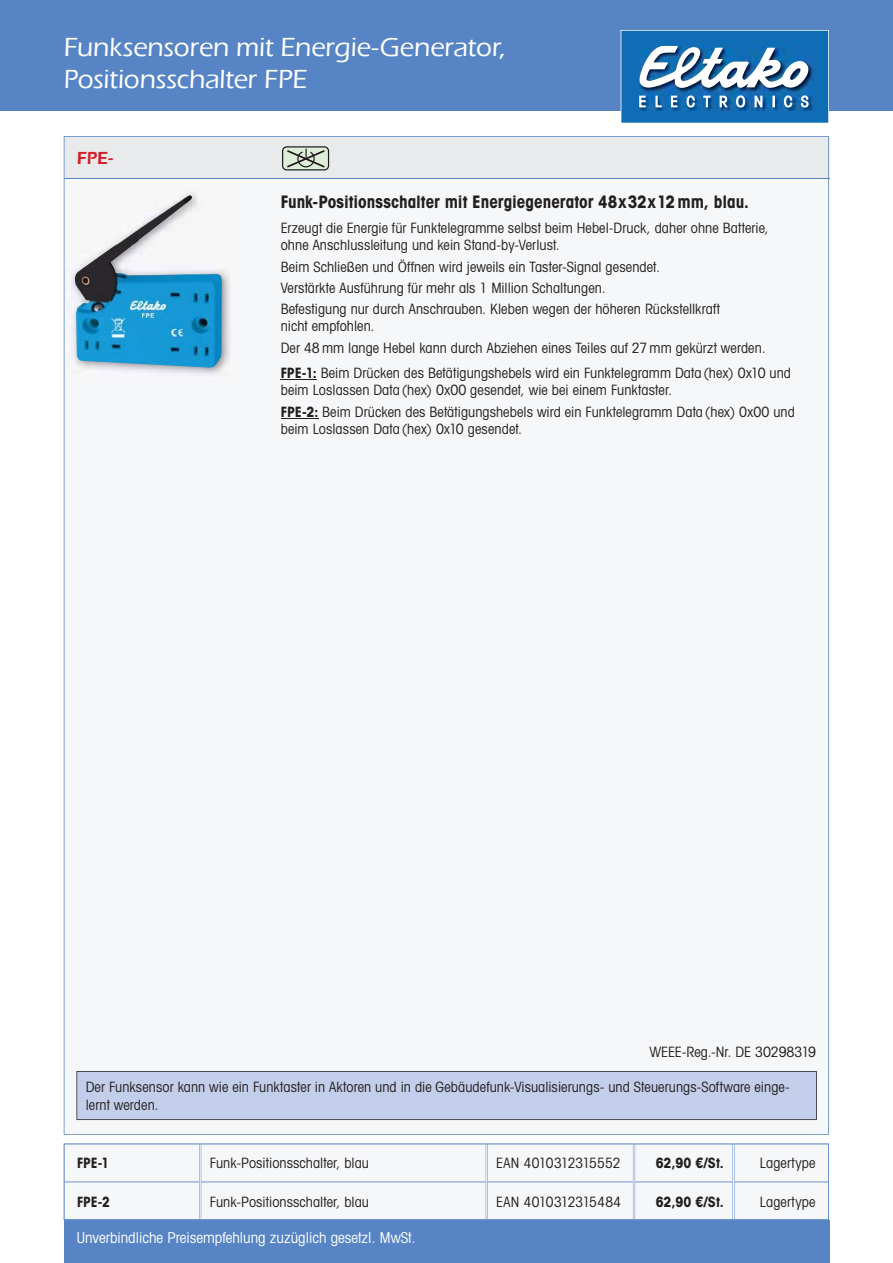
<style>
.page{position:relative;width:893px;height:1263px;background:#fff}
.page>*{position:absolute;margin:0;border:0;box-sizing:border-box;transform-origin:0 0}
.t1{font:500 27px/32.4px "Eras ITC";letter-spacing:-.005em;color:#fff}
.t2{font:600 18px "Eras ITC";color:#d12027}
.t3{font:700 condensed 17.25px "Avant Garde";color:#231f20}
.t4{font:condensed 15px "Avant Garde";color:#fff}
.t5{font:condensed 14.25px/17.1px "Avant Garde";letter-spacing:.005em;color:#231f20}
.t6{font:700 condensed 14.25px "Avant Garde";letter-spacing:-.005em;color:#231f20}
.s1{font-weight:700}
</style>
<div class="page">
<div style="left:0;top:0;width:893px;height:111px;background:#5684c4"></div>
<div style="left:64px;top:136px;width:765px;height:999px;background:#f6f7f8"></div>
<div style="left:64px;top:1220px;width:765px;height:43px;background:#5684c4"></div>
<div style="left:76px;top:1071px;width:741px;height:49px;background:#c3cfea"></div>
<img style="left:69px;top:189px;width:163px;height:189px">
<img style="left:73px;top:194px;width:149px;height:174px">
<svg style="left:621px;top:30px;width:208px;height:93px;background:#4386bb"></svg>
<div style="left:64px;top:1144px;width:765px;height:76px;background:#f6f7f8"></div>
<h1 class="t1" style="left:64px;top:31px;width:443px">Funksensoren mit Energie-Generator,<br>Positionsschalter FPE</h1>
<p class="t2" style="left:77px;top:147px;width:38px">FPE-</p>
<p class="t3" style="left:281px;top:195px;width:470px">Funk-Positionsschalter mit Energiegenerator 48x32x12 mm, blau.</p>
<p class="t5" style="left:281px;top:221px;width:490px">Erzeugt die Energie für Funktelegramme selbst beim Hebel-Druck, daher ohne Batterie, ohne Anschlussleitung und kein Stand-by-Verlust.</p>
<p class="t5" style="left:281px;top:257px;width:441px;line-height:21.3px">Beim Schließen und Öffnen wird jeweils ein Taster-Signal gesendet.<br>Verstärkte Ausführung für mehr als 1 Million Schaltungen.<br>Befestigung nur durch Anschrauben. Kleben wegen der höheren Rückstellkraft</p>
<p class="t5" style="left:281px;top:317px;width:486px;line-height:21.3px">nicht empfohlen.<br>Der 48 mm lange Hebel kann durch Abziehen eines Teiles auf 27 mm gekürzt werden.</p>
<p class="t5" style="left:281px;top:366px;width:512px"><span class="s1">FPE-1:</span> Beim Drücken des Betätigungshebels wird ein Funktelegramm Data (hex) 0x10 und beim Loslassen Data (hex) 0x00 gesendet, wie bei einem Funktaster.</p>
<p class="t5" style="left:281px;top:404px;width:516px"><span class="s1">FPE-2:</span> Beim Drücken des Betätigungshebels wird ein Funktelegramm Data (hex) 0x00 und beim Loslassen Data (hex) 0x10 gesendet.</p>
<p class="t5" style="left:649px;top:1045px;width:168px">WEEE-Reg.-Nr. DE 30298319</p>
<p class="t5" style="left:86px;top:1079px;width:706px;line-height:18px">Der Funksensor kann wie ein Funktaster in Aktoren und in die Gebäudefunk-Visualisierungs- und Steuerungs-Software einge&shy;lernt werden.</p>
<p class="t6" style="left:77px;top:1158px;width:34px">FPE-1</p>
<p class="t5" style="left:210px;top:1156px;width:161px">Funk-Positionsschalter, blau</p>
<p class="t5" style="left:496px;top:1156px;width:126px">EAN 4010312315552</p>
<p class="t6" style="left:656px;top:1158px;width:70px">62,90 €/St.</p>
<p class="t5" style="left:760px;top:1156px;width:57px">Lagertype</p>
<p class="t6" style="left:77px;top:1196px;width:34px">FPE-2</p>
<p class="t5" style="left:210px;top:1194px;width:161px">Funk-Positionsschalter, blau</p>
<p class="t5" style="left:496px;top:1194px;width:127px">EAN 4010312315484</p>
<p class="t6" style="left:656px;top:1196px;width:70px">62,90 €/St.</p>
<p class="t5" style="left:760px;top:1194px;width:57px">Lagertype</p>
<p class="t4" style="left:77px;top:1232px;width:340px">Unverbindliche Preisempfehlung zuzüglich gesetzl. MwSt.</p>
</div>
